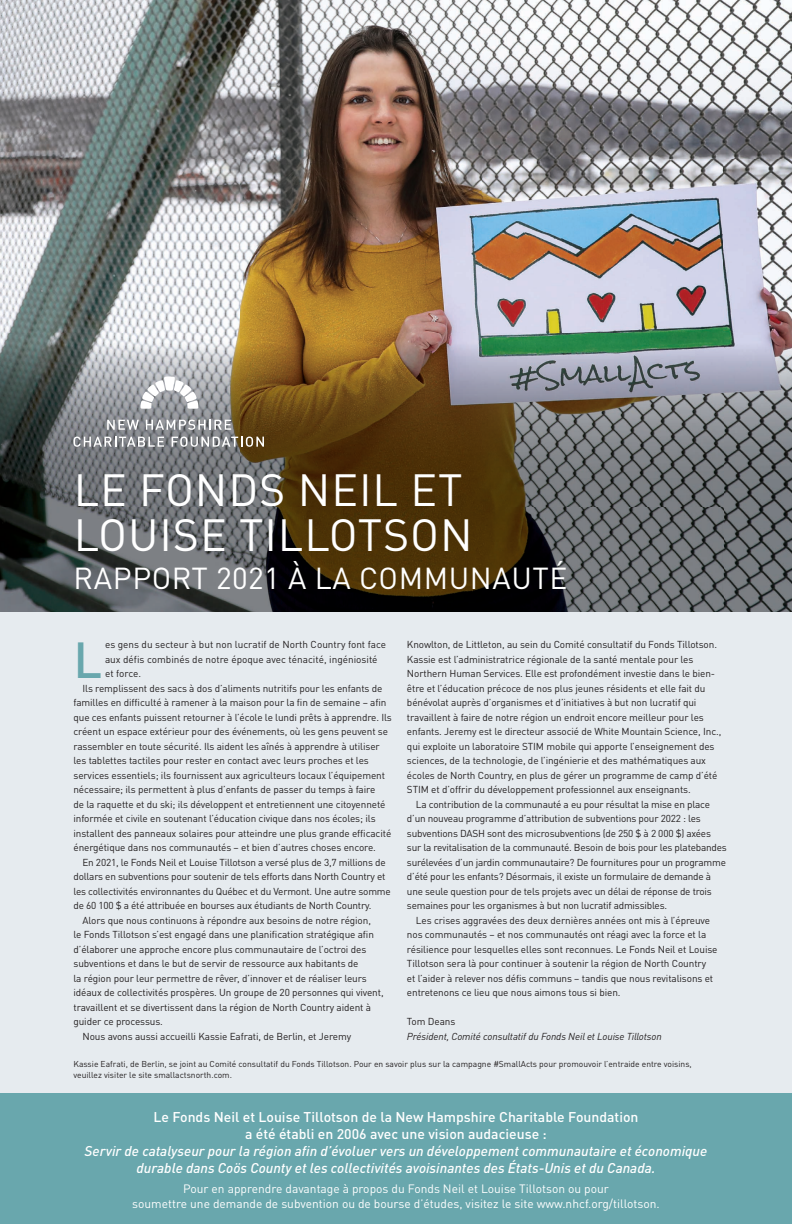
<style>
.page{position:relative;width:792px;height:1224px;background:#fff}
.page>*{position:absolute;margin:0;border:0;box-sizing:border-box;transform-origin:0 0}
.t1{font:500 50px "DIN Pro";color:#69a7ad}
.t2{font:44.5px/44.5px "DIN Pro";letter-spacing:.02em;color:#fff}
.t3{font:30px "DIN Pro";letter-spacing:.02em;color:#fff}
.t4{font:italic 500 14px/17px "DIN Pro";color:#fff;text-align:center}
.t5{font:500 14px/17px "DIN Pro";color:#fff;text-align:center}
.t6{font:12px/15px "DIN Pro";color:#fff;text-align:center}
.t7{font:10px/14.5px "DIN Pro";letter-spacing:-.01em;color:#231f20}
.t8{font:italic 10px "DIN Pro";letter-spacing:-.01em;color:#231f20}
.t9{font:8.5px/11px "DIN Pro";color:#231f20}
</style>
<div class="page">
<img style="left:0;top:0;width:792px;height:612px">
<div style="left:0;top:612px;width:792px;height:612px;background:#e6ebef"></div>
<svg style="left:140px;top:376px;width:59px;height:33px"></svg>
<svg style="left:107px;top:420px;width:32px;height:10px"></svg>
<svg style="left:146px;top:420px;width:85px;height:10px"></svg>
<svg style="left:73px;top:437px;width:91px;height:10px"></svg>
<svg style="left:172px;top:437px;width:92px;height:10px"></svg>
<div style="left:0;top:1094px;width:792px;height:130px;background:#69a7ad"></div>
<h2 class="t2" style="left:74px;top:464px;width:401px">LE FONDS NEIL ET<br>LOUISE TILLOTSON</h2>
<h3 class="t3" style="left:74px;top:554px;width:495px">RAPPORT 2021 À LA COMMUNAUTÉ</h3>
<p class="t7" style="left:105px;top:637px;width:283px">es gens du secteur à but non lucratif de North Country font face</p>
<p class="t7" style="left:105px;top:651px;width:274px">aux défis combinés de notre époque avec ténacité, ingéniosité</p>
<p class="t7" style="left:105px;top:666px;width:38px">et force.</p>
<p class="t7" style="left:82px;top:680px;width:302px">Ils remplissent des sacs à dos d’aliments nutritifs pour les enfants de</p>
<p class="t7" style="left:73px;top:695px;width:314px">familles en difficulté à ramener à la maison pour la fin de semaine – afin</p>
<p class="t7" style="left:73px;top:709px;width:320px">que ces enfants puissent retourner à l’école le lundi prêts à apprendre. Ils</p>
<p class="t7" style="left:73px;top:724px;width:316px">créent un espace extérieur pour des événements, où les gens peuvent se</p>
<p class="t7" style="left:73px;top:738px;width:308px">rassembler en toute sécurité. Ils aident les aînés à apprendre à utiliser</p>
<p class="t7" style="left:73px;top:753px;width:297px">les tablettes tactiles pour rester en contact avec leurs proches et les</p>
<p class="t7" style="left:73px;top:767px;width:313px">services essentiels; ils fournissent aux agriculteurs locaux l’équipement</p>
<p class="t7" style="left:73px;top:782px;width:303px">nécessaire; ils permettent à plus d’enfants de passer du temps à faire</p>
<p class="t7" style="left:73px;top:796px;width:314px">de la raquette et du ski; ils développent et entretiennent une citoyenneté</p>
<p class="t7" style="left:73px;top:811px;width:304px">informée et civile en soutenant l’éducation civique dans nos écoles; ils</p>
<p class="t7" style="left:73px;top:825px;width:319px">installent des panneaux solaires pour atteindre une plus grande efficacité</p>
<p class="t7" style="left:73px;top:840px;width:304px">énergétique dans nos communautés – et bien d’autres choses encore.</p>
<p class="t7" style="left:82px;top:854px;width:305px">En 2021, le Fonds Neil et Louise Tillotson a versé plus de 3,7 millions de</p>
<p class="t7" style="left:73px;top:869px;width:314px">dollars en subventions pour soutenir de tels efforts dans North Country et</p>
<p class="t7" style="left:73px;top:883px;width:319px">les collectivités environnantes du Québec et du Vermont. Une autre somme</p>
<p class="t7" style="left:73px;top:898px;width:299px">de 60 100 $ a été attribuée en bourses aux étudiants de North Country.</p>
<p class="t7" style="left:82px;top:912px;width:290px">Alors que nous continuons à répondre aux besoins de notre région,</p>
<p class="t7" style="left:73px;top:927px;width:302px">le Fonds Tillotson s’est engagé dans une planification stratégique afin</p>
<p class="t7" style="left:73px;top:941px;width:294px">d’élaborer une approche encore plus communautaire de l’octroi des</p>
<p class="t7" style="left:73px;top:956px;width:287px">subventions et dans le but de servir de ressource aux habitants de</p>
<p class="t7" style="left:73px;top:970px;width:295px">la région pour leur permettre de rêver, d’innover et de réaliser leurs</p>
<p class="t7" style="left:73px;top:985px;width:312px">idéaux de collectivités prospères. Un groupe de 20 personnes qui vivent,</p>
<p class="t7" style="left:73px;top:999px;width:299px">travaillent et se divertissent dans la région de North Country aident à</p>
<p class="t7" style="left:73px;top:1014px;width:91px">guider ce processus.</p>
<p class="t7" style="left:82px;top:1028px;width:270px">Nous avons aussi accueilli Kassie Eafrati, de Berlin, et Jeremy</p>
<h1 class="t1" style="left:73px;top:619px;width:30px">L</h1>
<p class="t7" style="left:407px;top:637px;width:316px">Knowlton, de Littleton, au sein du Comité consultatif du Fonds Tillotson.<br>Kassie est l’administratrice régionale de la santé mentale pour les Northern Human Services. Elle est profondément investie dans le bien&shy;être et l’éducation précoce de nos plus jeunes résidents et elle fait du bénévolat auprès d’organismes et d’initiatives à but non lucratif qui travaillent à faire de notre région un endroit encore meilleur pour les enfants. Jeremy est le directeur associé de White Mountain Science, Inc., qui exploite un laboratoire STIM mobile qui apporte l’enseignement des sciences, de la technologie, de l’ingénierie et des mathématiques aux écoles de North Country, en plus de gérer un programme de camp d’été STIM et d’offrir du développement professionnel aux enseignants.</p>
<p class="t7" style="left:416px;top:796px;width:296px">La contribution de la communauté a eu pour résultat la mise en place</p>
<p class="t7" style="left:407px;top:811px;width:295px">d’un nouveau programme d’attribution de subventions pour 2022 : les</p>
<p class="t7" style="left:407px;top:825px;width:305px">subventions DASH sont des microsubventions (de 250 $ à 2 000 $) axées</p>
<p class="t7" style="left:407px;top:840px;width:321px">sur la revitalisation de la communauté. Besoin de bois pour les platebandes</p>
<p class="t7" style="left:407px;top:854px;width:321px">surélevées d’un jardin communautaire? De fournitures pour un programme</p>
<p class="t7" style="left:407px;top:869px;width:306px">d’été pour les enfants? Désormais, il existe un formulaire de demande à</p>
<p class="t7" style="left:407px;top:883px;width:306px">une seule question pour de tels projets avec un délai de réponse de trois</p>
<p class="t7" style="left:407px;top:898px;width:262px">semaines pour les organismes à but non lucratif admissibles.</p>
<p class="t7" style="left:416px;top:912px;width:296px">Les crises aggravées des deux dernières années ont mis à l’épreuve</p>
<p class="t7" style="left:407px;top:927px;width:301px">nos communautés – et nos communautés ont réagi avec la force et la</p>
<p class="t7" style="left:407px;top:941px;width:312px">résilience pour lesquelles elles sont reconnues. Le Fonds Neil et Louise</p>
<p class="t7" style="left:407px;top:956px;width:301px">Tillotson sera là pour continuer à soutenir la région de North Country</p>
<p class="t7" style="left:407px;top:970px;width:308px">et l’aider à relever nos défis communs – tandis que nous revitalisons et</p>
<p class="t7" style="left:407px;top:985px;width:215px">entretenons ce lieu que nous aimons tous si bien.</p>
<p class="t7" style="left:407px;top:1014px;width:50px">Tom Deans</p>
<p class="t8" style="left:407px;top:1028px;width:256px">Président, Comité consultatif du Fonds Neil et Louise Tillotson</p>
<p class="t9" style="left:73px;top:1057px;width:620px">Kassie Eafrati, de Berlin, se joint au Comité consultatif du Fonds Tillotson. Pour en savoir plus sur la campagne #SmallActs pour promouvoir l’entraide entre voisins, veuillez visiter le site smallactsnorth.com.</p>
<h3 class="t5" style="left:153px;top:1107px;width:487px">Le Fonds Neil et Louise Tillotson de la New Hampshire Charitable Foundation a été établi en 2006 avec une vision audacieuse :</h3>
<h3 class="t4" style="left:85px;top:1141px;width:624px">Servir de catalyseur pour la région afin d’évoluer vers un développement communautaire et économique durable dans Coös County et les collectivités avoisinantes des États-Unis et du Canada.</h3>
<p class="t6" style="left:132px;top:1180px;width:529px">Pour en apprendre davantage à propos du Fonds Neil et Louise Tillotson ou pour<br>soumettre une demande de subvention ou de bourse d’études, visitez le site www.nhcf.org/tillotson.</p>
</div>
